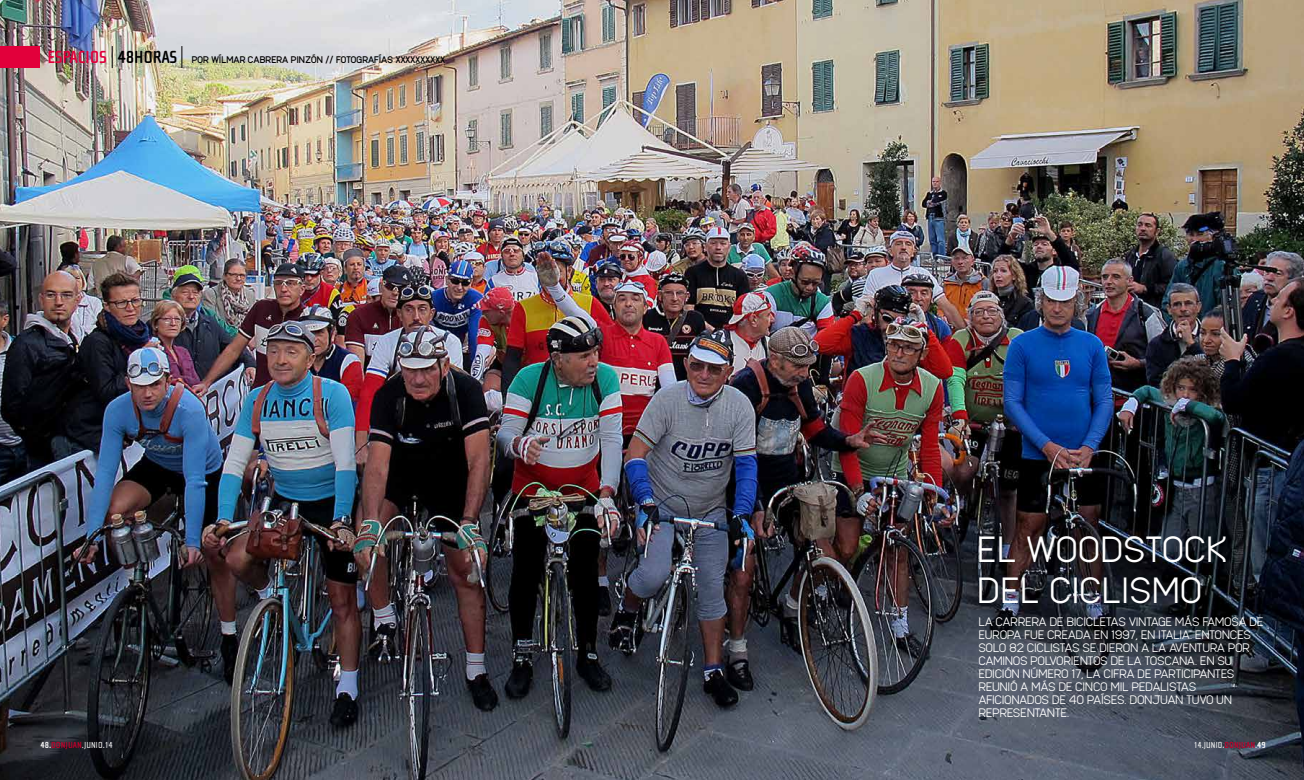
<style>
.page{position:relative;width:1304px;height:780px;background:#fff}
.page>*{position:absolute;margin:0;border:0;box-sizing:border-box;transform-origin:0 0}
.t1{font:300 34px/40.8px "Monark";letter-spacing:.05em;color:#fff}
.t2{font:700 18px "Cholla Sans";letter-spacing:-.015em;color:#e2003b}
.t3{font:300 11.5px/13px "Monark";letter-spacing:.025em;color:#fff}
.t4{font:300 11.5px "Monark";letter-spacing:.005em;color:#fff}
.t5{font:9px "Monark";letter-spacing:.025em;color:#000}
.t6{font:9px "Cholla Sans";color:#fff}
.s1{color:#000}
.s2{font-weight:700}
.s3{font-weight:700;color:#c1002a}
</style>
<div class="page">
<img style="left:0;top:0;width:1304px;height:780px">
<div style="left:0;top:46px;width:39px;height:22px;background:#e2003b"></div>
<svg style="left:112px;top:46px;width:1px;height:22px"></svg>
<svg style="left:182px;top:46px;width:1px;height:22px"></svg>
<h2 class="t2" style="left:47px;top:48px;width:123px">ESPACIOS <span class="s1">48HORAS</span></h2>
<p class="t5" style="left:192px;top:54px;width:255px">POR WÍLMAR CABRERA PINZÓN // FOTOGRAFÍAS XXXXXXXXXX</p>
<h1 class="t1" style="left:978px;top:527px;width:250px">EL WOODSTOCK<br>DEL CICLISMO</h1>
<p class="t3" style="left:979px;top:614px;width:102px">LA CARRERA DE BICICLET</p>
<p class="t3" style="left:1111px;top:614px;width:113px">AS VINTAGE MÁS FAMOS</p>
<p class="t3" style="left:1239px;top:614px;width:19px">A DE</p>
<p class="t3" style="left:979px;top:627px;width:260px">EUROPA FUE CREADA EN 1997, EN ITALIA. ENTONCES<br>SOLO</p>
<p class="t3" style="left:1009px;top:640px;width:25px">82 CICLIST</p>
<p class="t3" style="left:979px;top:640px;width:273px;text-indent:86px">AS SE DIERON A LA AVENTURA POR<br>CAMI NOS POLVORIE NTOS</p>
<p class="t3" style="left:1111px;top:653px;width:48px">DE LA TOSC</p>
<p class="t3" style="left:1172px;top:653px;width:62px">ANA. EN SU</p>
<p class="t3" style="left:979px;top:666px;width:244px;text-indent:26px">ÓN NÚME RO 17, LA CI FRA DE PARTICI PANTES<br>REUNIÓ A MÁS DE CINCO MIL</p>
<p class="t3" style="left:979px;top:666px;width:6px">EDICI</p>
<p class="t3" style="left:1132px;top:679px;width:35px">PEDALIST</p>
<p class="t3" style="left:1181px;top:679px;width:16px">AS</p>
<p class="t3" style="left:979px;top:692px;width:20px">AFICIO</p>
<p class="t3" style="left:1012px;top:692px;width:24px">NADOS</p>
<p class="t3" style="left:1052px;top:692px;width:117px">DE 40 PAÍSES. DONJUAN</p>
<p class="t3" style="left:1186px;top:692px;width:47px">TUVO UN</p>
<p class="t4" style="left:979px;top:704px;width:92px">REPRESENTANTE.</p>
<p class="t6" style="left:41px;top:740px;width:74px"><span class="s2">48.</span><span class="s3">DONJUAN</span>.JUNIO.14</p>
<p class="t6" style="left:1194px;top:740px;width:74px">14.JUNIO.<span class="s3">DONJUAN</span>.<span class="s2">49</span></p>
</div>
